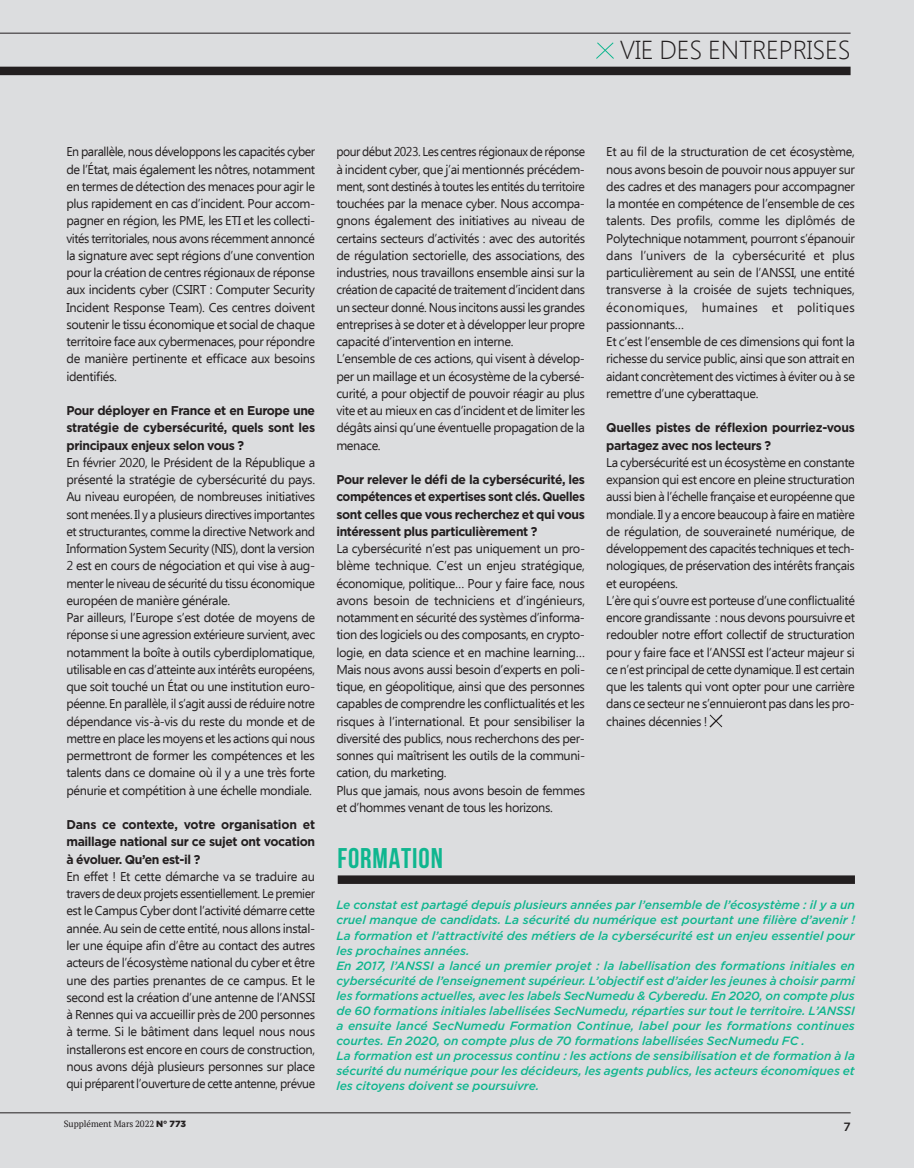
<style>
.page{position:relative;width:914px;height:1168px;background:#dcdddf}
.page>*{position:absolute;margin:0;border:0;box-sizing:border-box;transform-origin:0 0}
.t1{font:700 28.5px "Bebas Neue";letter-spacing:.03em;color:#0fb68f}
.t2{font:300 25.95px "Segoe UI";letter-spacing:-.01em;color:#231f20}
.t3{font:12.75px/17.2px "Ebrima";letter-spacing:-.03em;color:#231f20}
.t4{font:12.75px/17.2px "Ebrima";letter-spacing:-.03em;color:#231f20;scale:.96 1}
.t5{font:700 12.75px/17.2px "Gotham";letter-spacing:-.03em;color:#231f20;text-align:justify;scale:.96 1}
.t6{font:italic 500 12px/15px "Gotham";letter-spacing:-.005em;color:#0fb68f}
.t7{font:500 12px "Gotham";color:#231f20}
.t8{font:9px "PT Serif";letter-spacing:-.005em;color:#231f20}
.s1{font-family:"Gotham";font-weight:900}
</style>
<div class="page">
<svg style="left:709px;top:714px;width:13px;height:14px"></svg>
<div style="left:338px;top:875px;width:517px;height:9px;background:#231f20"></div>
<div style="left:0;top:67px;width:850px;height:8px;background:#231f20"></div>
<hr style="left:0;top:33px;width:850px;height:1px;background:#231f20">
<svg style="left:596px;top:42px;width:18px;height:17px"></svg>
<hr style="left:0;top:1112px;width:850px;height:1px;background:#231f20">
<h2 class="t2" style="left:620px;top:32px;width:232px">VIE DES ENTREPRISES</h2>
<p class="t3" style="left:66px;top:144px;width:250px;text-align:justify">En parallèle, nous développons les capacités cyber de l’État, mais également les nôtres, notamment en termes de détection des menaces pour agir le plus rapidement en cas d’incident. Pour accom&shy;pagner en région, les PME, les ETI et les collecti&shy;vités territoriales, nous avons récemment annoncé la signature avec sept régions d’une convention pour la création de centres régionaux de réponse aux incidents cyber (CSIRT : Computer Security Incident Response Team). Ces centres doivent soutenir le tissu économique et social de chaque territoire face aux cybermenaces, pour répondre de manière pertinente et efficace aux besoins identifiés.</p>
<p class="t5" style="left:66px;top:402px;width:260px">Pour déployer en France et en Europe une stratégie de cybersécurité, quels sont les principaux enjeux selon vous ?</p>
<p class="t3" style="left:66px;top:454px;width:250px">En février 2020, le Président de la République a présenté la stratégie de cybersécurité du pays.<br>Au niveau européen, de nombreuses initiatives sont menées. Il y a plusieurs directives importantes et structurantes, comme la directive Network and Information System Security (NIS), dont la version 2 est en cours de négociation et qui vise à aug&shy;menter le niveau de sécurité du tissu économique européen de manière générale.<br>Par ailleurs, l’Europe s’est dotée de moyens de réponse si une agression extérieure survient, avec notamment la boîte à outils cyberdiplomatique, utilisable en cas d’atteinte aux intérêts européens, que soit touché un État ou une institution euro&shy;péenne. En parallèle, il s’agit aussi de réduire notre dépendance vis-à-vis du reste du monde et de mettre en place les moyens et les actions qui nous permettront de former les compétences et les talents dans ce domaine où il y a une très forte pénurie et compétition à une échelle mondiale.</p>
<p class="t5" style="left:66px;top:816px;width:260px">Dans ce contexte, votre organisation et maillage national sur ce sujet ont vocation à évoluer. Qu’en est-il ?</p>
<p class="t3" style="left:66px;top:868px;width:250px;text-align:justify">En effet ! Et cette démarche va se traduire au travers de deux projets essentiellement. Le premier est le Campus Cyber dont l’activité démarre cette année. Au sein de cette entité, nous allons instal&shy;ler une équipe afin d’être au contact des autres acteurs de l’écosystème national du cyber et être une des parties prenantes de ce campus. Et le second est la création d’une antenne de l’ANSSI à Rennes qui va accueillir près de 200 personnes à terme. Si le bâtiment dans lequel nous nous installerons est encore en cours de construction, nous avons déjà plusieurs personnes sur place qui préparent l’ouverture de cette antenne, prévue</p>
<p class="t8" style="left:64px;top:1117px;width:124px">Supplément Mars 2022 <span class="s1">N° 773</span></p>
<p class="t4" style="left:336px;top:144px;width:261px">pour début 2023. Les centres régionaux de réponse à incident cyber, que j’ai mentionnés précédem&shy;ment, sont destinés à toutes les entités du territoire touchées par la menace cyber. Nous accompa&shy;gnons également des initiatives au niveau de certains secteurs d’activités : avec des autorités de régulation sectorielle, des associations, des industries, nous travaillons ensemble ainsi sur la création de capacité de traitement d’incident dans un secteur donné. Nous incitons aussi les grandes entreprises à se doter et à développer leur propre capacité d’intervention en interne.<br>L’ensemble de ces actions, qui visent à dévelop&shy;per un maillage et un écosystème de la cybersé&shy;curité, a pour objectif de pouvoir réagir au plus vite et au mieux en cas d’incident et de limiter les dégâts ainsi qu’une éventuelle propagation de la menace.</p>
<p class="t5" style="left:336px;top:471px;width:261px">Pour relever le défi de la cybersécurité, les compétences et expertises sont clés. Quelles sont celles que vous recherchez et qui vous intéressent plus particulièrement ?</p>
<p class="t3" style="left:336px;top:541px;width:250px">La cybersécurité n’est pas uniquement un pro&shy;blème technique. C’est un enjeu stratégique, économique, politique… Pour y faire face, nous avons besoin de techniciens et d’ingénieurs, notamment en sécurité des systèmes d’informa&shy;tion des logiciels ou des composants, en crypto&shy;logie, en data science et en machine learning… Mais nous avons aussi besoin d’experts en poli&shy;tique, en géopolitique, ainsi que des personnes capables de comprendre les conflictualités et les risques à l’international. Et pour sensibiliser la diversité des publics, nous recherchons des per&shy;sonnes qui maîtrisent les outils de la communi&shy;cation, du marketing.<br>Plus que jamais, nous avons besoin de femmes et d’hommes venant de tous les horizons.</p>
<p class="t3" style="left:606px;top:144px;width:250px">Et au fil de la structuration de cet écosystème, nous avons besoin de pouvoir nous appuyer sur des cadres et des managers pour accompagner la montée en compétence de l’ensemble de ces talents. Des profils, comme les diplômés de Polytechnique notamment, pourront s’épanouir dans l’univers de la cybersécurité et plus particulièrement au sein de l’ANSSI, une entité transverse à la croisée de sujets techniques, économiques, humaines et politiques passionnants…<br>Et c’est l’ensemble de ces dimensions qui font la richesse du service public, ainsi que son attrait en aidant concrètement des victimes à éviter ou à se remettre d’une cyberattaque.</p>
<p class="t5" style="left:606px;top:419px;width:260px">Quelles pistes de réflexion pourriez-vous partagez avec nos lecteurs ?</p>
<p class="t3" style="left:606px;top:454px;width:250px">La cybersécurité est un écosystème en constante expansion qui est encore en pleine structuration aussi bien à l’échelle française et européenne que mondiale. Il y a encore beaucoup à faire en matière de régulation, de souveraineté numérique, de développement des capacités techniques et tech&shy;nologiques, de préservation des intérêts français et européens.<br>L’ère qui s’ouvre est porteuse d’une conflictualité encore grandissante : nous devons poursuivre et redoubler notre effort collectif de structuration pour y faire face et l’ANSSI est l’acteur majeur si ce n’est principal de cette dynamique. Il est certain que les talents qui vont opter pour une carrière dans ce secteur ne s’ennuieront pas dans les pro&shy;chaines décennies !</p>
<h1 class="t1" style="left:337px;top:842px;width:107px">FORMATION</h1>
<p class="t6" style="left:336px;top:897px;width:520px">Le constat est partagé depuis plusieurs années par l’ensemble de l’écosystème : il y a un cruel manque de candidats. La sécurité du numérique est pourtant une filière d’avenir !<br>La formation et l’attractivité des métiers de la cybersécurité est un enjeu essentiel pour les prochaines années.<br>En 2017, l’ANSSI a lancé un premier projet : la labellisation des formations initiales en cybersécurité de l’enseignement supérieur. L’objectif est d’aider les jeunes à choisir parmi les formations actuelles, avec les labels SecNumedu &amp; Cyberedu. En 2020, on compte plus de 60 formations initiales labellisées SecNumedu, réparties sur tout le territoire. L’ANSSI a ensuite lancé SecNumedu Formation Continue, label pour les formations continues courtes. En 2020, on compte plus de 70 formations labellisées SecNumedu FC .<br>La formation est un processus continu : les actions de sensibilisation et de formation à la sécurité du numérique pour les décideurs, les agents publics, les acteurs économiques et les citoyens doivent se poursuivre.</p>
<p class="t7" style="left:843px;top:1118px;width:9px">7</p>
<p class="t7" style="left:843px;top:1117px;width:9px">7</p>
</div>
